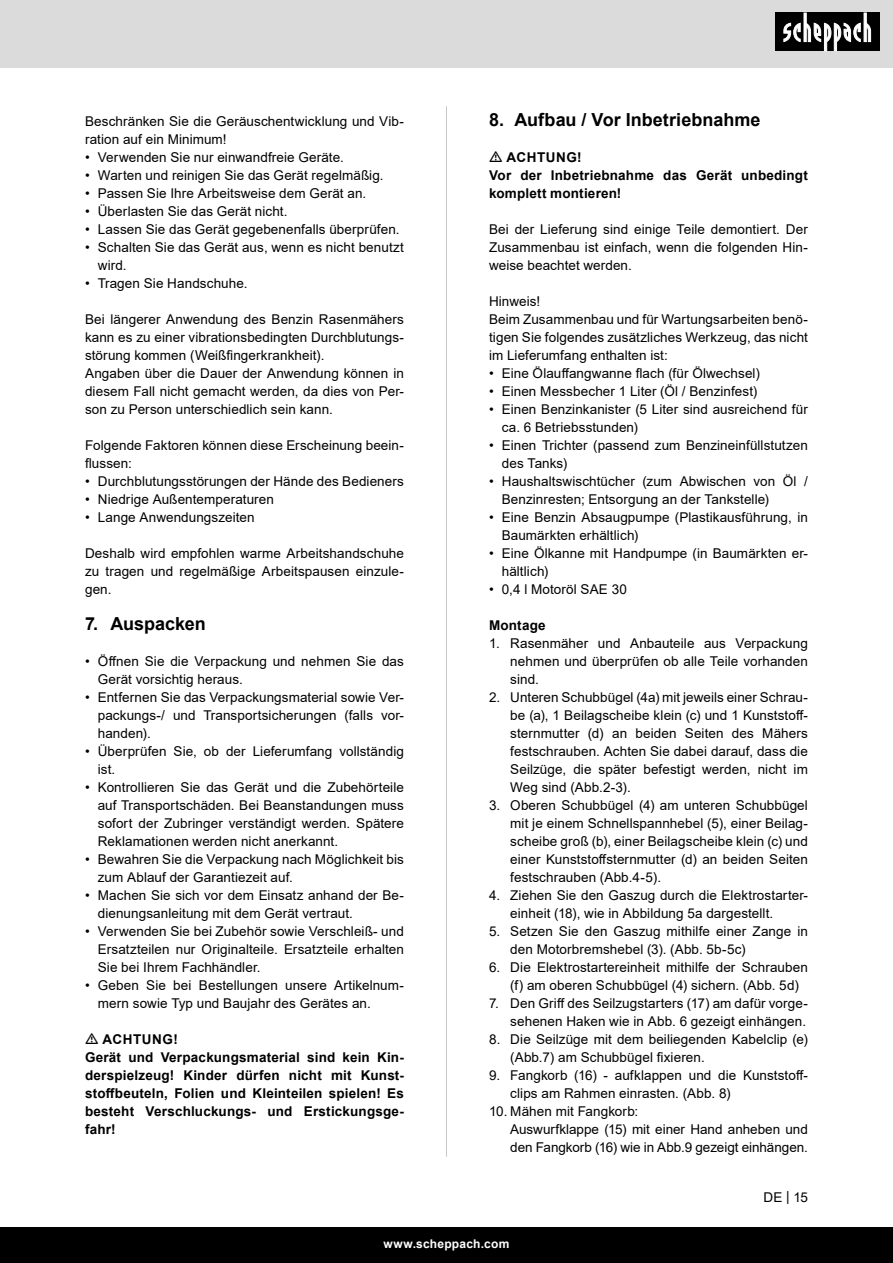
<style>
.page{position:relative;width:893px;height:1263px;background:#fff}
.page>*{position:absolute;margin:0;border:0;box-sizing:border-box;transform-origin:0 0}
.t1{font:700 18px "Arial";color:#000}
.Basiseinstellung{font:13.5px/18px "Arial";letter-spacing:.005em;color:#000}
.Grundtext_Bold{font:700 13.5px/18px "Arial";letter-spacing:.015em;color:#000}
.Grundtext_TT{font:700 13.5px "Arial";letter-spacing:.04em;color:#000}
.t2{font:700 12px "Arial";letter-spacing:.02em;color:#fff}
</style>
<div class="page">
<div style="left:0;top:0;width:893px;height:67px;background:#dbdbdb"></div>
<div style="left:0;top:1227px;width:893px;height:36px;background:#000"></div>
<div style="left:775px;top:13px;width:105px;height:38px;background:#000"></div>
<svg style="left:783px;top:13px;width:88px;height:38px"></svg>
<hr style="left:446px;top:106px;width:1px;height:1051px;background:#c7c7c7">
<p class="Basiseinstellung" style="left:85px;top:112px;width:320px">Beschränken Sie die Geräuschentwicklung und Vib&shy;ration auf ein Minimum!</p>
<p class="Basiseinstellung" style="left:85px;top:148px;width:260px">• Verwenden Sie nur einwandfreie Geräte.</p>
<p class="Basiseinstellung" style="left:85px;top:166px;width:300px">• Warten und reinigen Sie das Gerät regelmäßig.</p>
<p class="Basiseinstellung" style="left:85px;top:184px;width:283px">• Passen Sie Ihre Arbeitsweise dem Gerät an.</p>
<p class="Basiseinstellung" style="left:85px;top:202px;width:204px">• Überlasten Sie das Gerät nicht.</p>
<p class="Basiseinstellung" style="left:85px;top:220px;width:316px">• Lassen Sie das Gerät gegebenenfalls überprüfen.</p>
<p class="Basiseinstellung" style="left:98px;top:238px;width:308px;text-indent:-13px">• Schalten Sie das Gerät aus, wenn es nicht benutzt wird.</p>
<p class="Basiseinstellung" style="left:85px;top:274px;width:164px">• Tragen Sie Handschuhe.</p>
<p class="Basiseinstellung" style="left:85px;top:310px;width:320px;text-align:justify">Bei längerer Anwendung des Benzin Rasenmähers kann es zu einer vibrationsbedingten Durchblutungs&shy;störung kommen (Weißfingerkrankheit).</p>
<p class="Basiseinstellung" style="left:85px;top:364px;width:320px;text-align:justify">Angaben über die Dauer der Anwendung können in diesem Fall nicht gemacht werden, da dies von Per&shy;son zu Person unterschiedlich sein kann.</p>
<p class="Basiseinstellung" style="left:85px;top:436px;width:320px">Folgende Faktoren können diese Erscheinung beein&shy;flussen:</p>
<p class="Basiseinstellung" style="left:85px;top:472px;width:320px">• Durchblutungsstörungen der Hände des Bedieners</p>
<p class="Basiseinstellung" style="left:85px;top:490px;width:190px">• Niedrige Außentemperaturen</p>
<p class="Basiseinstellung" style="left:85px;top:508px;width:171px">• Lange Anwendungszeiten</p>
<p class="Basiseinstellung" style="left:85px;top:544px;width:320px;text-align:justify">Deshalb wird empfohlen warme Arbeitshandschuhe zu tragen und regelmäßige Arbeitspausen einzule&shy;gen.</p>
<p class="t1" style="left:85px;top:611px;width:122px">7. Auspacken</p>
<p class="Basiseinstellung" style="left:98px;top:652px;width:308px;text-indent:-13px">• Öffnen Sie die Verpackung und nehmen Sie das<br>Gerät vorsichtig heraus.</p>
<p class="Basiseinstellung" style="left:98px;top:688px;width:308px;text-align:justify;text-indent:-13px">• Entfernen Sie das Verpackungsmaterial sowie Ver&shy;packungs-/ und Transportsicherungen (falls vor&shy;handen).</p>
<p class="Basiseinstellung" style="left:98px;top:742px;width:308px;text-indent:-13px">• Überprüfen Sie, ob der Lieferumfang vollständig ist.</p>
<p class="Basiseinstellung" style="left:98px;top:778px;width:308px;text-align:justify;text-indent:-13px">• Kontrollieren Sie das Gerät und die Zubehörteile auf Transportschäden. Bei Beanstandungen muss sofort der Zubringer verständigt werden. Spätere Reklamationen werden nicht anerkannt.</p>
<p class="Basiseinstellung" style="left:98px;top:850px;width:308px;text-indent:-13px">• Bewahren Sie die Verpackung nach Möglichkeit bis zum Ablauf der Garantiezeit auf.</p>
<p class="Basiseinstellung" style="left:98px;top:886px;width:308px;text-indent:-13px">• Machen Sie sich vor dem Einsatz anhand der Be&shy;dienungsanleitung mit dem Gerät vertraut.</p>
<p class="Basiseinstellung" style="left:98px;top:922px;width:308px;text-align:justify;text-indent:-13px">• Verwenden Sie bei Zubehör sowie Verschleiß- und Ersatzteilen nur Originalteile. Ersatzteile erhalten Sie bei Ihrem Fachhändler.</p>
<p class="Basiseinstellung" style="left:98px;top:976px;width:308px;text-indent:-13px">• Geben Sie bei Bestellungen unsere Artikelnum&shy;mern sowie Typ und Baujahr des Gerätes an.</p>
<p class="Grundtext_TT" style="left:103px;top:1030px;width:77px">ACHTUNG!</p>
<p class="Grundtext_Bold" style="left:85px;top:1048px;width:320px;text-align:justify">Gerät und Verpackungsmaterial sind kein Kin&shy;derspielzeug! Kinder dürfen nicht mit Kunst&shy;stoffbeuteln, Folien und Kleinteilen spielen! Es besteht Verschluckungs- und Erstickungsge&shy;fahr!</p>
<p class="t1" style="left:489px;top:107px;width:273px">8. Aufbau / Vor Inbetriebnahme</p>
<p class="Grundtext_TT" style="left:506px;top:148px;width:77px">ACHTUNG!</p>
<p class="Grundtext_Bold" style="left:489px;top:166px;width:320px">Vor der Inbetriebnahme das Gerät unbedingt komplett montieren!</p>
<p class="Basiseinstellung" style="left:489px;top:220px;width:320px;text-align:justify">Bei der Lieferung sind einige Teile demontiert. Der Zusammenbau ist einfach, wenn die folgenden Hin&shy;weise beachtet werden.</p>
<p class="Basiseinstellung" style="left:489px;top:292px;width:53px">Hinweis!</p>
<p class="Basiseinstellung" style="left:489px;top:310px;width:320px;text-align:justify">Beim Zusammenbau und für Wartungsarbeiten benö&shy;tigen Sie folgendes zusätzliches Werkzeug, das nicht im Lieferumfang enthalten ist:</p>
<p class="Basiseinstellung" style="left:489px;top:364px;width:272px">• Eine Ölauffangwanne flach (für Ölwechsel)</p>
<p class="Basiseinstellung" style="left:489px;top:382px;width:270px">• Einen Messbecher 1 Liter (Öl / Benzinfest)</p>
<p class="Basiseinstellung" style="left:502px;top:400px;width:308px;text-indent:-13px">• Einen Benzinkanister (5 Liter sind ausreichend für ca. 6 Betriebsstunden)</p>
<p class="Basiseinstellung" style="left:502px;top:436px;width:308px;text-indent:-13px">• Einen Trichter (passend zum Benzineinfüllstutzen des Tanks)</p>
<p class="Basiseinstellung" style="left:502px;top:472px;width:308px;text-indent:-13px">• Haushaltswischtücher (zum Abwischen von Öl /<br>Benzinresten; Entsorgung an der Tankstelle)</p>
<p class="Basiseinstellung" style="left:502px;top:508px;width:308px;text-indent:-13px">• Eine Benzin Absaugpumpe (Plastikausführung, in<br>Baumärkten erhältlich)</p>
<p class="Basiseinstellung" style="left:502px;top:544px;width:308px;text-indent:-13px">• Eine Ölkanne mit Handpumpe (in Baumärkten er&shy;hältlich)</p>
<p class="Basiseinstellung" style="left:489px;top:580px;width:139px">• 0,4 l Motoröl SAE 30</p>
<p class="Grundtext_Bold" style="left:489px;top:616px;width:58px">Montage</p>
<p class="Basiseinstellung" style="left:510px;top:634px;width:299px;text-align:justify;text-indent:-21px">1. Rasenmäher und Anbauteile aus Verpackung nehmen und überprüfen ob alle Teile vorhanden sind.</p>
<p class="Basiseinstellung" style="left:510px;top:688px;width:299px;text-align:justify;text-indent:-21px">2. Unteren Schubbügel (4a) mit jeweils einer Schrau&shy;be (a), 1 Beilagscheibe klein (c) und 1 Kunststoff&shy;sternmutter (d) an beiden Seiten des Mähers festschrauben. Achten Sie dabei darauf, dass die Seilzüge, die später befestigt werden, nicht im Weg sind (Abb.2-3).</p>
<p class="Basiseinstellung" style="left:510px;top:796px;width:299px;text-align:justify;text-indent:-21px">3. Oberen Schubbügel (4) am unteren Schubbügel mit je einem Schnellspannhebel (5), einer Beilag&shy;scheibe groß (b), einer Beilagscheibe klein (c) und einer Kunststoffsternmutter (d) an beiden Seiten festschrauben (Abb.4-5).</p>
<p class="Basiseinstellung" style="left:510px;top:886px;width:299px;text-indent:-21px">4. Ziehen Sie den Gaszug durch die Elektrostarter&shy;einheit (18), wie in Abbildung 5a dargestellt.</p>
<p class="Basiseinstellung" style="left:510px;top:922px;width:299px;text-indent:-21px">5. Setzen Sie den Gaszug mithilfe einer Zange in den Motorbremshebel (3). (Abb. 5b-5c)</p>
<p class="Basiseinstellung" style="left:510px;top:958px;width:299px;text-indent:-21px">6. Die Elektrostartereinheit mithilfe der Schrauben (f) am oberen Schubbügel (4) sichern. (Abb. 5d)</p>
<p class="Basiseinstellung" style="left:489px;top:994px;width:320px;text-align:right">7. Den Griff des Seilzugstarters (17) am dafür vorge&shy;sehenen Haken wie in Abb. 6 gezeigt einhängen.</p>
<p class="Basiseinstellung" style="left:510px;top:1030px;width:299px;text-indent:-21px">8. Die Seilzüge mit dem beiliegenden Kabelclip (e) (Abb.7) am Schubbügel fixieren.</p>
<p class="Basiseinstellung" style="left:510px;top:1066px;width:299px;text-indent:-21px">9. Fangkorb (16) - aufklappen und die Kunststoff&shy;clips am Rahmen einrasten. (Abb. 8)</p>
<p class="Basiseinstellung" style="left:489px;top:1102px;width:151px">10. Mähen mit Fangkorb:</p>
<p class="Basiseinstellung" style="left:510px;top:1120px;width:299px">Auswurfklappe (15) mit einer Hand anheben und den Fangkorb (16) wie in Abb.9 gezeigt einhängen.</p>
<p class="Basiseinstellung" style="left:763px;top:1188px;width:46px">DE | 15</p>
<p class="t2" style="left:384px;top:1235px;width:127px">www.scheppach.com</p>
</div>
